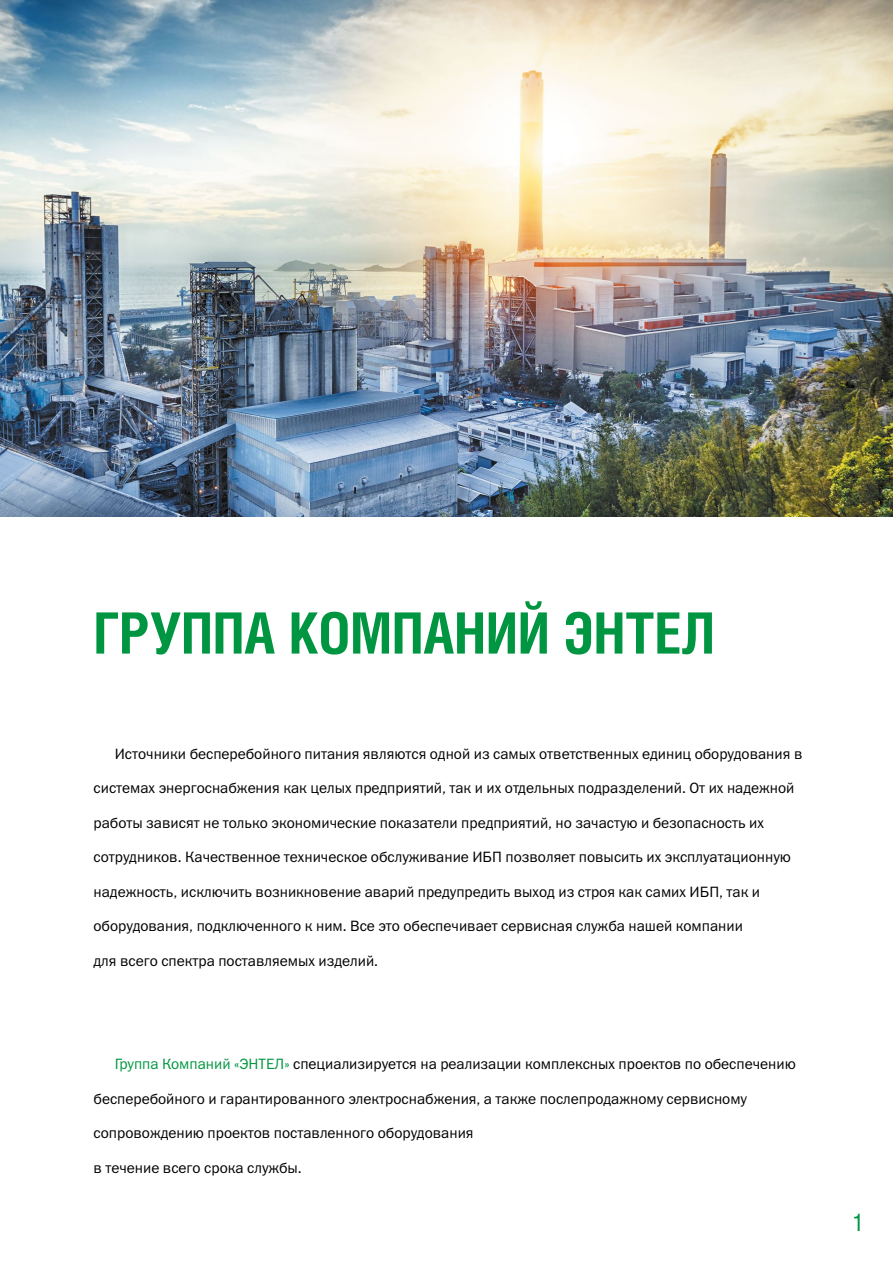
<style>
.page{position:relative;width:893px;height:1263px;background:#fff}
.page>*{position:absolute;margin:0;border:0;box-sizing:border-box;transform-origin:0 0}
.t1{font:700 57px "Helios Cond C";color:#009641}
.t2{font:24px "Helios Cond C";color:#009641}
.t3{font:15px "Franklin Gothic Book C";color:#000}
.s1{color:#009641}
</style>
<div class="page">
<img style="left:0;top:0;width:893px;height:516px">
<h1 class="t1" style="left:94px;top:599px;width:623px">ГРУППА КОМПАНИЙ ЭНТЕЛ</h1>
<p class="t3" style="left:115px;top:745px;width:689px">Источники бесперебойного питания являются одной из самых ответственных единиц оборудования в</p>
<p class="t3" style="left:94px;top:779px;width:702px">системах энергоснабжения как целых предприятий, так и их отдельных подразделений. От их надежной</p>
<p class="t3" style="left:94px;top:814px;width:672px">работы зависят не только экономические показатели предприятий, но зачастую и безопасность их</p>
<p class="t3" style="left:94px;top:848px;width:699px">сотрудников. Качественное техническое обслуживание ИБП позволяет повысить их эксплуатационную</p>
<p class="t3" style="left:94px;top:883px;width:668px">надежность, исключить возникновение аварий предупредить выход из строя как самих ИБП, так и</p>
<p class="t3" style="left:94px;top:917px;width:651px">оборудования, подключенного к ним. Все это обеспечивает сервисная служба нашей компании</p>
<p class="t3" style="left:94px;top:952px;width:286px">для всего спектра поставляемых изделий.</p>
<p class="t3" style="left:115px;top:1055px;width:682px"><span class="s1">Группа Компаний «ЭНТЕЛ»</span> специализируется на реализации комплексных проектов по обеспечению</p>
<p class="t3" style="left:94px;top:1090px;width:655px">бесперебойного и гарантированного электроснабжения, а также послепродажному сервисному</p>
<p class="t3" style="left:94px;top:1124px;width:382px">сопровождению проектов поставленного оборудования</p>
<p class="t3" style="left:94px;top:1159px;width:210px">в течение всего срока службы.</p>
<h2 class="t2" style="left:853px;top:1208px;width:13px">1</h2>
</div>
